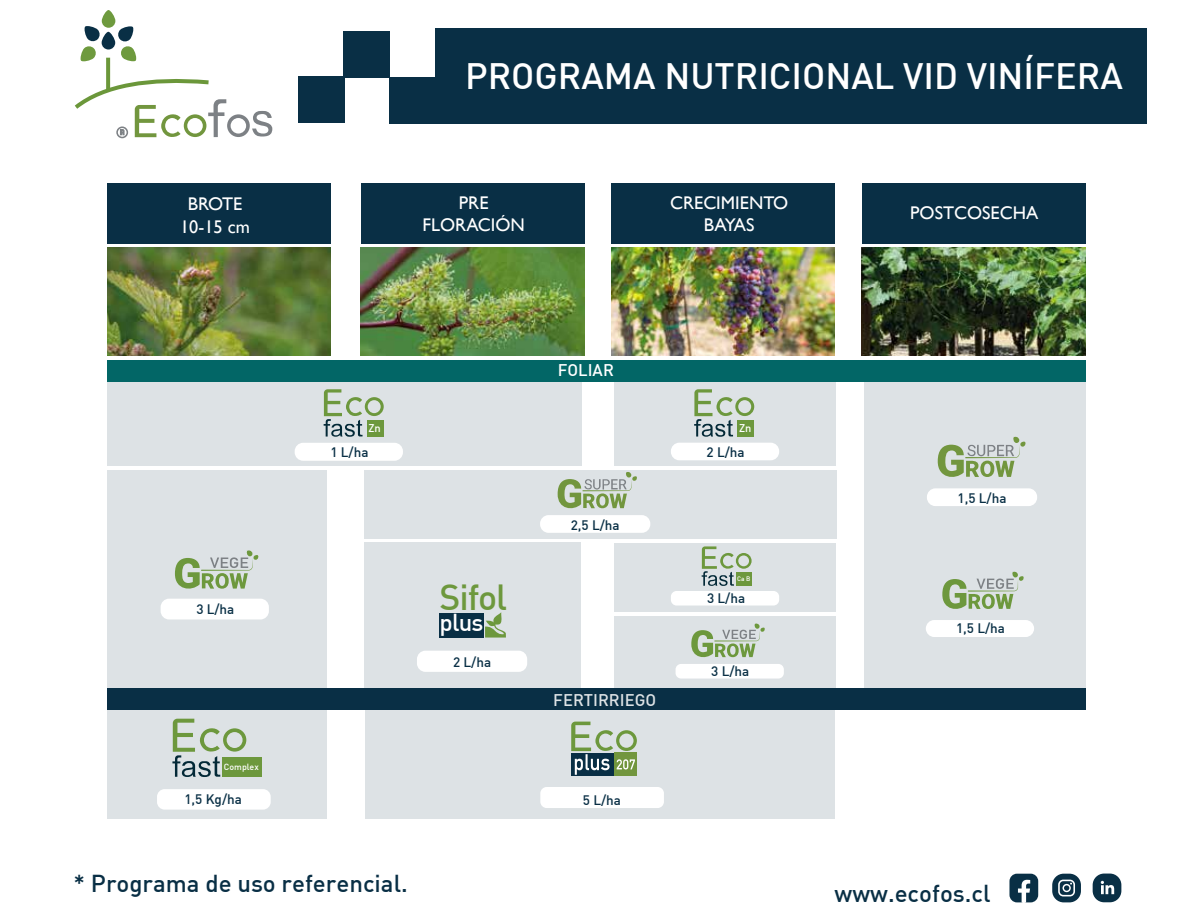
<style>
.page{position:relative;width:1188px;height:918px;background:#fff}
.page>*{position:absolute;margin:0;border:0;box-sizing:border-box;transform-origin:0 0}
.t1{font:500 36px "DIN";color:#fff}
.t2{font:500 35.55px "DIN";letter-spacing:-.035em;color:#6d983d}
.t3{font:500 24px "DIN";color:#092f45}
.t4{font:500 24px "DIN";color:#fff}
.t5{font:18.3px/22.2px "Gill Sans";color:#fff;text-align:center}
.t6{font:500 16.65px "DIN";color:#fff}
.t7{font:500 13.5px "DIN";color:#092f45}
.t8{font:500 11.1px "DIN";color:#fff}
.t9{font:500 8.85px "DIN";color:#fff}
.t10{font:500 6.45px "DIN";color:#fff}
</style>
<div class="page">
<div style="left:107px;top:183px;width:224px;height:61px;background:#092f45"></div>
<img style="left:107px;top:247px;width:224px;height:109px">
<div style="left:361px;top:183px;width:223px;height:61px;background:#092f45"></div>
<img style="left:361px;top:247px;width:223px;height:109px">
<div style="left:612px;top:183px;width:223px;height:61px;background:#092f45"></div>
<img style="left:612px;top:247px;width:223px;height:109px">
<div style="left:862px;top:183px;width:223px;height:61px;background:#092f45"></div>
<img style="left:862px;top:247px;width:223px;height:109px">
<div style="left:107px;top:470px;width:220px;height:221px;background:#dde2e5"></div>
<div style="left:364px;top:543px;width:217px;height:148px;background:#dde2e5"></div>
<div style="left:364px;top:470px;width:472px;height:68px;background:#dde2e5"></div>
<div style="left:107px;top:383px;width:475px;height:83px;background:#dde2e5"></div>
<div style="left:614px;top:383px;width:222px;height:83px;background:#dde2e5"></div>
<div style="left:864px;top:383px;width:222px;height:311px;background:#dde2e5"></div>
<div style="left:614px;top:543px;width:222px;height:69px;background:#dde2e5"></div>
<div style="left:614px;top:617px;width:222px;height:73px;background:#dde2e5"></div>
<svg style="left:175px;top:550px;width:84px;height:39px"></svg>
<div style="left:161px;top:599px;width:108px;height:20px;background:#fff;border-radius:9px"></div>
<svg style="left:691px;top:623px;width:74px;height:35px"></svg>
<div style="left:676px;top:664px;width:108px;height:15px;background:#fff;border-radius:6px"></div>
<svg style="left:942px;top:571px;width:82px;height:38px"></svg>
<div style="left:926px;top:620px;width:108px;height:17px;background:#fff;border-radius:9px"></div>
<div style="left:295px;top:443px;width:108px;height:18px;background:#fff;border-radius:9px"></div>
<div style="left:107px;top:360px;width:979px;height:22px;background:#026666"></div>
<div style="left:107px;top:688px;width:979px;height:22px;background:#092f45"></div>
<div style="left:108px;top:710px;width:219px;height:109px;background:#dde2e5"></div>
<div style="left:365px;top:710px;width:470px;height:109px;background:#dde2e5"></div>
<div style="left:157px;top:789px;width:114px;height:21px;background:#fff;border-radius:8px"></div>
<svg style="left:172px;top:719px;width:74px;height:58px;background:#b3c3b4"></svg>
<div style="left:223px;top:757px;width:39px;height:20px;background:#6d983d"></div>
<div style="left:540px;top:515px;width:110px;height:18px;background:#fff;border-radius:9px"></div>
<svg style="left:557px;top:472px;width:80px;height:37px"></svg>
<div style="left:927px;top:488px;width:110px;height:18px;background:#fff;border-radius:9px"></div>
<svg style="left:938px;top:436px;width:88px;height:41px"></svg>
<div style="left:417px;top:651px;width:110px;height:21px;background:#fff;border-radius:9px"></div>
<svg style="left:102px;top:10px;width:13px;height:18px"></svg>
<svg style="left:102px;top:32px;width:13px;height:18px"></svg>
<svg style="left:118px;top:26px;width:19px;height:36px"></svg>
<svg style="left:80px;top:26px;width:20px;height:36px"></svg>
<svg style="left:106px;top:58px;width:4px;height:20px"></svg>
<div style="left:116px;top:126px;width:12px;height:12px;border:2px solid #7d8185;border-radius:50%"></div>
<svg style="left:74px;top:78px;width:198px;height:59px"></svg>
<div style="left:435px;top:28px;width:712px;height:95px;background:#092f45"></div>
<div style="left:298px;top:77px;width:46px;height:46px;background:#092f45"></div>
<div style="left:344px;top:31px;width:46px;height:46px;background:#092f45"></div>
<div style="left:390px;top:77px;width:46px;height:46px;background:#092f45"></div>
<svg style="left:1009px;top:874px;width:29px;height:28px"></svg>
<div style="left:1093px;top:874px;width:28px;height:28px;background:#092f45;border-radius:11px"></div>
<svg style="left:1101px;top:881px;width:13px;height:13px"></svg>
<div style="left:1052px;top:874px;width:29px;height:28px;background:#092f45;border-radius:11px"></div>
<svg style="left:1058px;top:880px;width:17px;height:16px"></svg>
<div style="left:671px;top:443px;width:108px;height:17px;background:#fff;border-radius:9px"></div>
<div style="left:671px;top:591px;width:108px;height:15px;background:#fff;border-radius:6px"></div>
<svg style="left:694px;top:389px;width:60px;height:48px"></svg>
<div style="left:738px;top:420px;width:16px;height:16px;background:#6d983d"></div>
<svg style="left:324px;top:389px;width:60px;height:48px"></svg>
<div style="left:367px;top:420px;width:16px;height:16px;background:#6d983d"></div>
<div style="left:540px;top:787px;width:124px;height:21px;background:#fff;border-radius:6px"></div>
<div style="left:571px;top:753px;width:43px;height:23px;background:#092f45"></div>
<div style="left:614px;top:753px;width:23px;height:23px;background:#72963e"></div>
<svg style="left:571px;top:722px;width:66px;height:53px"></svg>
<div style="left:440px;top:613px;width:44px;height:24px;background:#092f45"></div>
<svg style="left:485px;top:612px;width:21px;height:26px"></svg>
<svg style="left:702px;top:546px;width:50px;height:40px"></svg>
<div style="left:736px;top:572px;width:16px;height:14px;background:#6d983d"></div>
<h1 class="t1" style="left:465px;top:53px;width:660px">PROGRAMA NUTRICIONAL VID VINÍFERA</h1>
<h3 class="t5" style="left:180px;top:193px;width:71px">BROTE<br>10-15 cm</h3>
<h3 class="t5" style="left:670px;top:191px;width:120px">CRECIMIENTO<br>BAYAS</h3>
<h3 class="t5" style="left:423px;top:191px;width:104px">PRE<br>FLORACIÓN</h3>
<h3 class="t5" style="left:910px;top:202px;width:130px">POSTCOSECHA</h3>
<p class="t6" style="left:558px;top:359px;width:58px">FOLIAR</p>
<p class="t8" style="left:369px;top:421px;width:14px">Zn</p>
<p class="t8" style="left:739px;top:421px;width:14px">Zn</p>
<p class="t7" style="left:196px;top:601px;width:40px">3 L/ha</p>
<p class="t9" style="left:224px;top:761px;width:36px">Complex</p>
<p class="t7" style="left:184px;top:791px;width:59px">1,5 Kg/ha</p>
<p class="t7" style="left:330px;top:444px;width:40px">1 L/ha</p>
<h2 class="t2" style="left:440px;top:575px;width:69px">Sifol</h2>
<h3 class="t4" style="left:440px;top:607px;width:45px">plus</h3>
<p class="t7" style="left:453px;top:653px;width:40px">2 L/ha</p>
<p class="t7" style="left:571px;top:516px;width:50px">2,5 L/ha</p>
<p class="t6" style="left:553px;top:690px;width:104px">FERTIRRIEGO</p>
<p class="t7" style="left:583px;top:791px;width:40px">5 L/ha</p>
<p class="t7" style="left:707px;top:443px;width:40px">2 L/ha</p>
<p class="t10" style="left:737px;top:574px;width:15px">Ca B</p>
<p class="t7" style="left:707px;top:589px;width:40px">3 L/ha</p>
<p class="t7" style="left:711px;top:662px;width:40px">3 L/ha</p>
<p class="t7" style="left:958px;top:489px;width:50px">1,5 L/ha</p>
<p class="t7" style="left:956px;top:619px;width:50px">1,5 L/ha</p>
<h3 class="t3" style="left:74px;top:868px;width:336px">* Programa de uso referencial.</h3>
<h3 class="t3" style="left:835px;top:878px;width:158px">www.ecofos.cl</h3>
</div>
